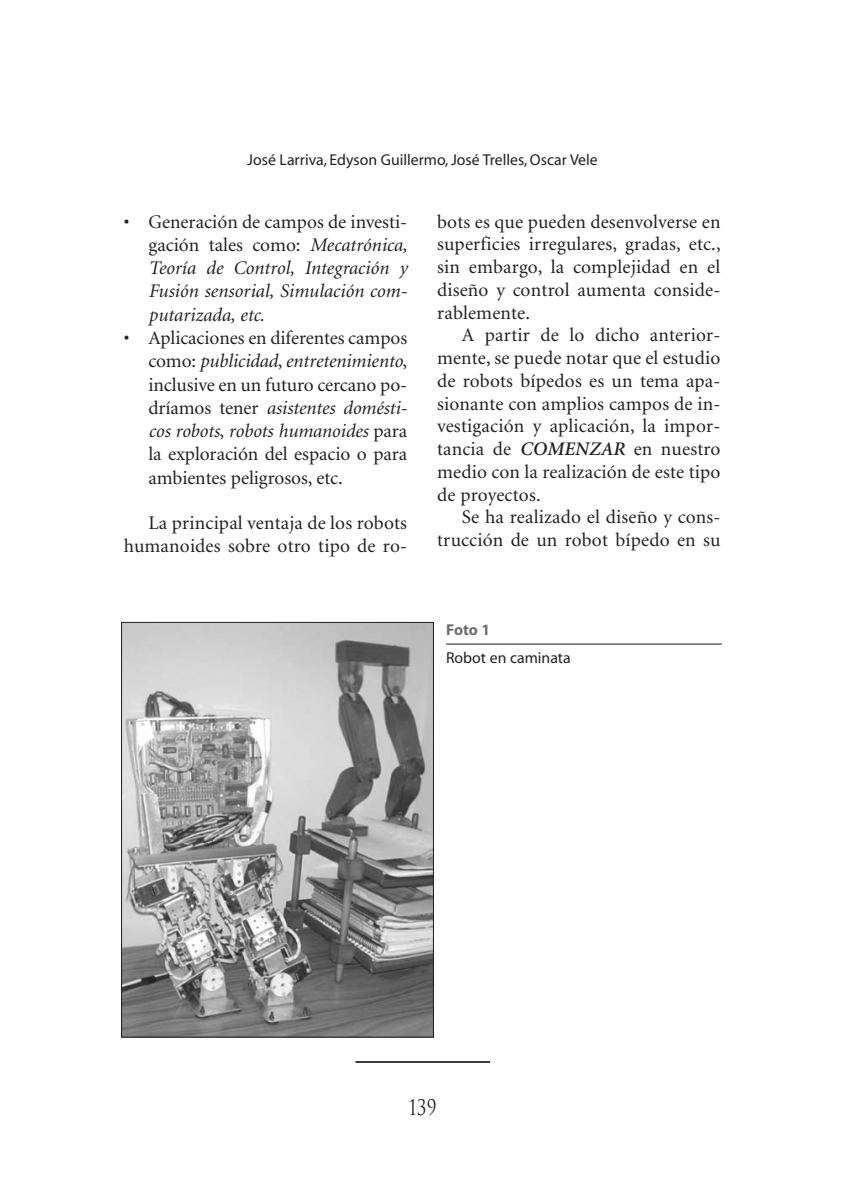
<style>
.page{position:relative;width:844px;height:1191px;background:#fff}
.page>*{position:absolute;margin:0;border:0;box-sizing:border-box;transform-origin:0 0}
.t1{font:21px "Trajan";color:#231f20;scale:.8 1}
.t2{font:19.25px/22.8px "Minion";letter-spacing:.01em;color:#231f20;text-align:justify}
.t3{font:italic 19.25px/23.3px "Minion";color:#231f20;text-align:justify}
.t4{font:15.75px "Myriad";color:#231f20}
.t5{font:700 15.75px "Myriad";color:#6c6d70}
.s1{font-style:normal}
.s2{font-style:italic}
.s3{font-weight:600;font-style:italic}
</style>
<div class="page">
<hr style="left:355px;top:1061px;width:135px;height:1px;background:#231f20">
<img style="left:123px;top:624px;width:309px;height:411px">
<div style="left:121px;top:622px;width:313px;height:415px;border:1px solid #231f20"></div>
<hr style="left:446px;top:643px;width:275px;height:1px;background:#231f20">
<p class="t4" style="left:247px;top:153px;width:352px">José Larriva, Edyson Guillermo, José Trelles, Oscar Vele</p>
<p class="t3" style="left:148px;top:211px;width:260px;text-indent:-25px"><span class="s1">• Generación de campos de investi&shy;gación tales como:</span> Mecatrónica, Teoría de Control, Integración y Fusión sensorial, Simulación com&shy;putarizada, etc.</p>
<p class="t2" style="left:148px;top:328px;width:260px;line-height:23.3px;text-indent:-25px">• Aplicaciones en diferentes campos como: <span class="s2">publicidad</span>, <span class="s2">entretenimiento</span>, inclusive en un futuro cercano po&shy;dríamos tener <span class="s2">asistentes domésti&shy;cos robots</span>, <span class="s2">robots humanoides</span> para la exploración del espacio o para ambientes peligrosos, etc.</p>
<p class="t2" style="left:124px;top:513px;width:285px;text-align:right">La principal ventaja de los robots humanoides sobre otro tipo de ro-</p>
<p class="t2" style="left:437px;top:211px;width:285px">bots es que pueden desenvolverse en superficies irregulares, gradas, etc., sin embargo, la complejidad en el diseño y control aumenta conside&shy;rablemente.</p>
<p class="t2" style="left:437px;top:325px;width:285px;text-indent:25px">A partir de lo dicho anterior&shy;mente, se puede notar que el estudio de robots bípedos es un tema apa&shy;sionante con amplios campos de in&shy;vestigación y aplicación, la impor&shy;tancia de <span class="s3">COMENZAR</span> en nuestro medio con la realización de este tipo de proyectos.</p>
<p class="t2" style="left:437px;top:507px;width:285px;text-align:right">Se ha realizado el diseño y cons&shy;trucción de un robot bípedo en su</p>
<p class="t5" style="left:446px;top:624px;width:46px">Foto 1</p>
<p class="t4" style="left:446px;top:652px;width:126px">Robot en caminata</p>
<p class="t1" style="left:409px;top:1095px;width:36px">139</p>
</div>
